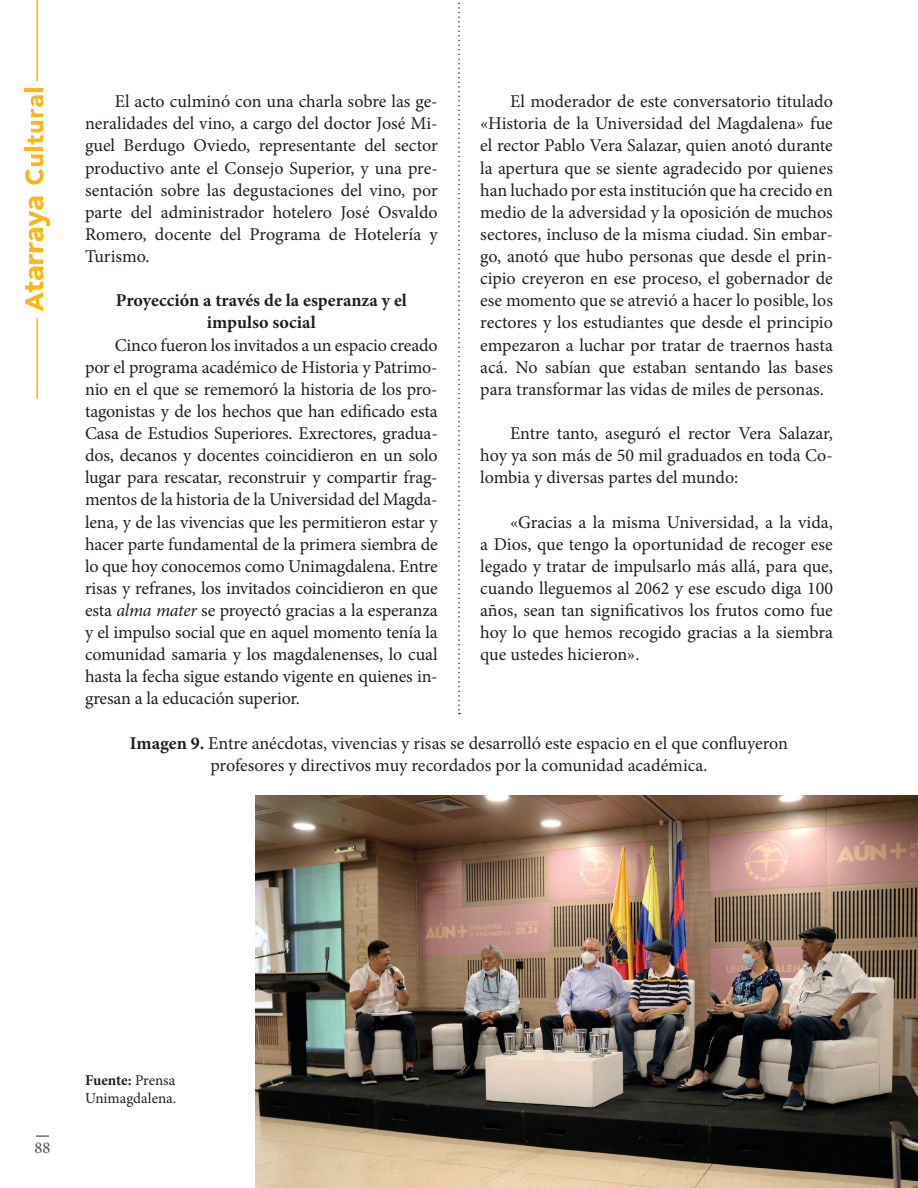
<style>
.page{position:relative;width:918px;height:1188px;background:#fff}
.page>*{position:absolute;margin:0;border:0;box-sizing:border-box;transform-origin:0 0}
.t1{font:18px/22px "Minion Pro";color:#231f20;text-align:justify}
.t2{font:700 18px/22px "Minion Pro";color:#231f20;text-align:center}
.t3{font:500 16.5px "Minion Pro";color:#57585a}
.t4{font:15px/18px "Minion Pro";color:#231f20}
.s1{font-style:italic}
.s2{font-weight:700}
</style>
<div class="page">
<hr style="left:36px;top:0;width:2px;height:81px;background:#fcb615">
<hr style="left:36px;top:318px;width:2px;height:81px;background:#fcb615">
<svg style="left:25px;top:196px;width:25px;height:115px"></svg>
<svg style="left:25px;top:155px;width:19px;height:30px"></svg>
<hr style="left:24px;top:147px;width:19px;height:4px;background:#fcb615">
<svg style="left:28px;top:95px;width:15px;height:50px"></svg>
<hr style="left:24px;top:88px;width:19px;height:4px;background:#fcb615">
<svg style="left:36px;top:1136px;width:13px;height:1px"></svg>
<img style="left:255px;top:796px;width:663px;height:392px">
<svg style="left:458px;top:2px;width:2px;height:712px"></svg>
<p class="t1" style="left:85px;top:90px;width:354px;text-indent:30px">El acto culminó con una charla sobre las ge&shy;neralidades del vino, a cargo del doctor José Mi&shy;guel Berdugo Oviedo, representante del sector productivo ante el Consejo Superior, y una pre&shy;sentación sobre las degustaciones del vino, por parte del administrador hotelero José Osvaldo Romero, docente del Programa de Hotelería y Turismo.</p>
<p class="t2" style="left:116px;top:289px;width:293px">Proyección a través de la esperanza y el impulso social</p>
<p class="t1" style="left:85px;top:334px;width:354px;text-indent:30px">Cinco fueron los invitados a un espacio creado por el programa académico de Historia y Patrimo&shy;nio en el que se rememoró la historia de los pro&shy;tagonistas y de los hechos que han edificado esta Casa de Estudios Superiores. Exrectores, gradua&shy;dos, decanos y docentes coincidieron en un solo lugar para rescatar, reconstruir y compartir frag&shy;mentos de la historia de la Universidad del Magda&shy;lena, y de las vivencias que les permitieron estar y hacer parte fundamental de la primera siembra de lo que hoy conocemos como Unimagdalena. Entre risas y refranes, los invitados coincidieron en que esta <span class="s1">alma mater</span> se proyectó gracias a la esperanza y el impulso social que en aquel momento tenía la comunidad samaria y los magdalenenses, lo cual hasta la fecha sigue estando vigente en quienes in&shy;gresan a la educación superior.</p>
<p class="t1" style="left:130px;top:732px;width:660px;text-align:center"><span class="s2">Imagen 9.</span> Entre anécdotas, vivencias y risas se desarrolló este espacio en el que confluyeron profesores y directivos muy recordados por la comunidad académica.</p>
<p class="t1" style="left:480px;top:90px;width:354px;text-indent:30px">El moderador de este conversatorio titulado «Historia de la Universidad del Magdalena» fue el rector Pablo Vera Salazar, quien anotó durante la apertura que se siente agradecido por quienes han luchado por esta institución que ha crecido en medio de la adversidad y la oposición de muchos sectores, incluso de la misma ciudad. Sin embar&shy;go, anotó que hubo personas que desde el prin&shy;cipio creyeron en ese proceso, el gobernador de ese momento que se atrevió a hacer lo posible, los rectores y los estudiantes que desde el principio empezaron a luchar por tratar de traernos hasta acá. No sabían que estaban sentando las bases para transformar las vidas de miles de personas.</p>
<p class="t1" style="left:480px;top:422px;width:354px;text-indent:30px">Entre tanto, aseguró el rector Vera Salazar, hoy ya son más de 50 mil graduados en toda Co&shy;lombia y diversas partes del mundo:</p>
<p class="t1" style="left:480px;top:511px;width:354px;text-indent:30px">«Gracias a la misma Universidad, a la vida, a Dios, que tengo la oportunidad de recoger ese legado y tratar de impulsarlo más allá, para que, cuando lleguemos al 2062 y ese escudo diga 100 años, sean tan significativos los frutos como fue hoy lo que hemos recogido gracias a la siembra que ustedes hicieron».</p>
<p class="t3" style="left:35px;top:1136px;width:17px">88</p>
<p class="t4" style="left:85px;top:1071px;width:93px"><span class="s2">Fuente:</span> Prensa<br>Unimagdalena.</p>
</div>
